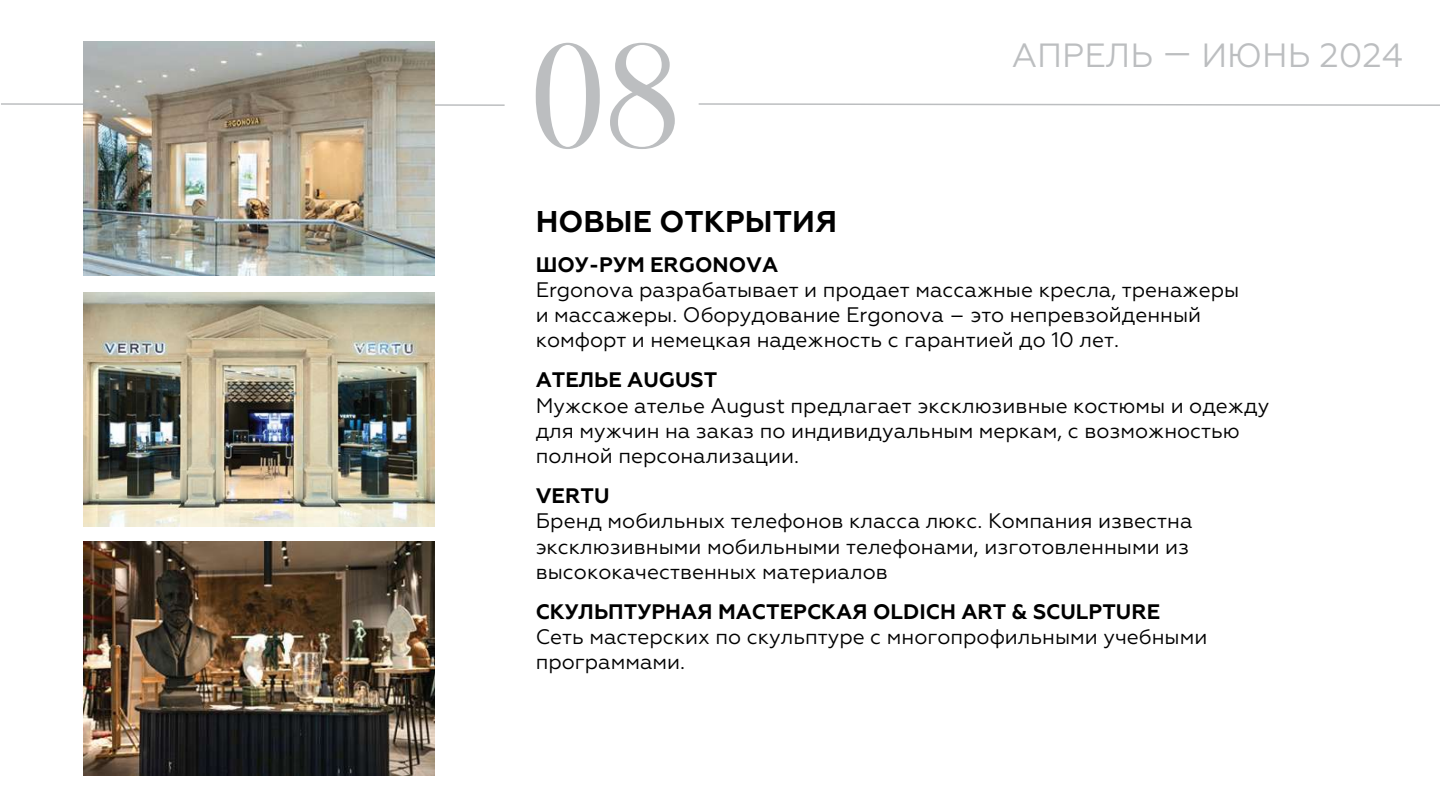
<style>
.page{position:relative;width:1440px;height:810px;background:#fff}
.page>*{position:absolute;margin:0;border:0;box-sizing:border-box;transform-origin:0 0}
.t1{font:145.65px "Oranienbaum";color:#bcbec0}
.t2{font:33.6px "Geometria";color:#bcbec0}
.t3{font:700 30px "Geometria";color:#000}
.t4{font:21px/25.2px "Geometria";color:#000}
.t5{font:700 21px "Geometria";color:#000}
</style>
<div class="page">
<svg style="left:1px;top:103px;width:504px;height:3px"></svg>
<svg style="left:698px;top:103px;width:742px;height:3px"></svg>
<img style="left:83px;top:42px;width:352px;height:234px">
<img style="left:83px;top:292px;width:352px;height:234px">
<img style="left:83px;top:542px;width:352px;height:234px">
<h1 class="t1" style="left:530px;top:17px;width:151px">08</h1>
<h2 class="t2" style="left:1012px;top:36px;width:393px">АПРЕЛЬ — ИЮНЬ 2024</h2>
<h3 class="t3" style="left:536px;top:203px;width:303px">НОВЫЕ ОТКРЫТИЯ</h3>
<p class="t5" style="left:536px;top:252px;width:244px">ШОУ-РУМ ERGONOVA</p>
<p class="t4" style="left:536px;top:277px;width:705px">Ergonova разрабатывает и продает массажные кресла, тренажеры и массажеры. Оборудование Ergonova – это непревзойденный комфорт и немецкая надежность с гарантией до 10 лет.</p>
<p class="t5" style="left:536px;top:368px;width:183px">АТЕЛЬЕ AUGUST</p>
<p class="t4" style="left:536px;top:393px;width:735px">Мужское ателье August предлагает эксклюзивные костюмы и одежду для мужчин на заказ по индивидуальным меркам, с возможностью полной персонализации.</p>
<p class="t5" style="left:536px;top:483px;width:75px">VERTU</p>
<p class="t4" style="left:536px;top:509px;width:658px">Бренд мобильных телефонов класса люкс. Компания известна эксклюзивными мобильными телефонами, изготовленными из высококачественных материалов</p>
<p class="t5" style="left:536px;top:599px;width:626px">СКУЛЬПТУРНАЯ МАСТЕРСКАЯ OLDICH ART &amp; SCULPTURE</p>
<p class="t4" style="left:536px;top:624px;width:673px">Сеть мастерских по скульптуре с многопрофильными учебными программами.</p>
</div>
